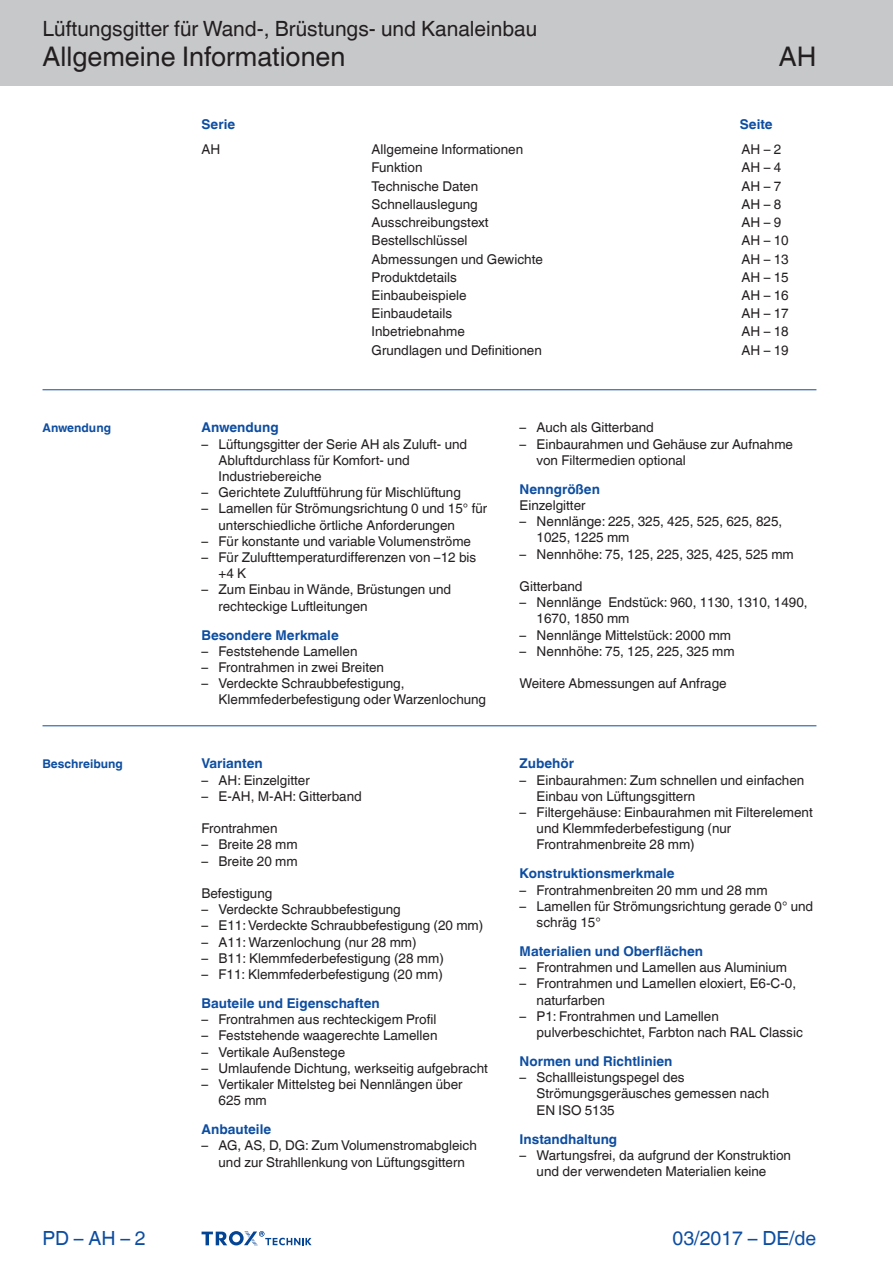
<style>
.page{position:relative;width:893px;height:1263px;background:#fff}
.page>*{position:absolute;margin:0;border:0;box-sizing:border-box;transform-origin:0 0}
.Navigation_2{font:27px "TROX Helvetica";color:#231f20}
.Navigation_3{font:27px "TROX Helvetica";color:#231f20}
.Navigation_1{font:21px "TROX Helvetica";color:#231f20}
.date{font:19.5px "TROX Helvetica";color:#0d4da1}
.pagina_li-re{font:19.5px "TROX Helvetica";color:#0d4da1}
.descr_txt_section_li{font:13.5px/16.2px "TROX Helvetica";color:#231f20}
.Standard_oben_links{font:13.5px "TROX Helvetica";color:#231f20}
.descr_txt_section_ti{font:700 13.5px "TROX Helvetica";color:#0d4da1}
.descr_txt_section_pa{font:13.5px "TROX Helvetica";color:#231f20}
.Standard_oben_links-2{font:700 13.5px "TROX Helvetica";color:#0d4da1}
.marg_title_blue{font:700 12px "TROX Helvetica";color:#0d4da1}
</style>
<div class="page">
<div style="left:0;top:0;width:893px;height:85px;background:#c7c8ca"></div>
<hr style="left:43px;top:389px;width:773px;height:1px;background:#0d4da1">
<hr style="left:43px;top:725px;width:773px;height:1px;background:#0d4da1">
<svg style="left:202px;top:1231px;width:110px;height:15px"></svg>
<p class="Navigation_1" style="left:43px;top:17px;width:496px">Lüftungsgitter für Wand-, Brüstungs- und Kanaleinbau</p>
<p class="Navigation_2" style="left:43px;top:41px;width:304px">Allgemeine Informationen</p>
<p class="Navigation_3" style="left:779px;top:41px;width:39px">AH</p>
<p class="Standard_oben_links-2" style="left:202px;top:116px;width:35px">Serie</p>
<p class="Standard_oben_links" style="left:202px;top:142px;width:20px">AH</p>
<p class="Standard_oben_links" style="left:372px;top:142px;width:153px">Allgemeine Informationen</p>
<p class="Standard_oben_links" style="left:742px;top:142px;width:41px">AH – 2</p>
<p class="Standard_oben_links" style="left:372px;top:160px;width:52px">Funktion</p>
<p class="Standard_oben_links" style="left:742px;top:160px;width:41px">AH – 4</p>
<p class="Standard_oben_links" style="left:372px;top:178px;width:108px">Technische Daten</p>
<p class="Standard_oben_links" style="left:742px;top:178px;width:41px">AH – 7</p>
<p class="Standard_oben_links" style="left:372px;top:196px;width:108px">Schnellauslegung</p>
<p class="Standard_oben_links" style="left:742px;top:196px;width:41px">AH – 8</p>
<p class="Standard_oben_links" style="left:372px;top:215px;width:118px">Ausschreibungstext</p>
<p class="Standard_oben_links" style="left:742px;top:215px;width:41px">AH – 9</p>
<p class="Standard_oben_links" style="left:372px;top:233px;width:97px">Bestellschlüssel</p>
<p class="Standard_oben_links" style="left:742px;top:233px;width:49px">AH – 10</p>
<p class="Standard_oben_links" style="left:372px;top:251px;width:173px">Abmessungen und Gewichte</p>
<p class="Standard_oben_links" style="left:742px;top:251px;width:49px">AH – 13</p>
<p class="Standard_oben_links" style="left:372px;top:269px;width:87px">Produktdetails</p>
<p class="Standard_oben_links" style="left:742px;top:269px;width:49px">AH – 15</p>
<p class="Standard_oben_links" style="left:372px;top:287px;width:96px">Einbaubeispiele</p>
<p class="Standard_oben_links" style="left:742px;top:287px;width:49px">AH – 16</p>
<p class="Standard_oben_links" style="left:372px;top:306px;width:82px">Einbaudetails</p>
<p class="Standard_oben_links" style="left:742px;top:306px;width:49px">AH – 17</p>
<p class="Standard_oben_links" style="left:372px;top:324px;width:95px">Inbetriebnahme</p>
<p class="Standard_oben_links" style="left:742px;top:324px;width:49px">AH – 18</p>
<p class="Standard_oben_links" style="left:372px;top:342px;width:172px">Grundlagen und Definitionen</p>
<p class="Standard_oben_links" style="left:742px;top:342px;width:49px">AH – 19</p>
<p class="Standard_oben_links-2" style="left:740px;top:116px;width:34px">Seite</p>
<p class="marg_title_blue" style="left:43px;top:421px;width:70px">Anwendung</p>
<p class="descr_txt_section_ti" style="left:202px;top:420px;width:79px">Anwendung</p>
<p class="descr_txt_section_li" style="left:219px;top:436px;width:250px;text-indent:-17px">– Lüftungsgitter der Serie AH als Zuluft- und<br>Abluftdurchlass für Komfort- und<br>Industriebereiche</p>
<p class="descr_txt_section_li" style="left:202px;top:484px;width:261px">– Gerichtete Zuluftführung für Mischlüftung</p>
<p class="descr_txt_section_li" style="left:219px;top:501px;width:270px;text-indent:-17px">– Lamellen für Strömungsrichtung 0 und 15° für unterschiedliche örtliche Anforderungen</p>
<p class="descr_txt_section_li" style="left:202px;top:533px;width:271px">– Für konstante und variable Volumenströme</p>
<p class="descr_txt_section_li" style="left:219px;top:549px;width:259px;text-indent:-17px">– Für Zulufttemperaturdifferenzen von –12 bis +4 K</p>
<p class="descr_txt_section_li" style="left:219px;top:582px;width:234px;text-indent:-17px">– Zum Einbau in Wände, Brüstungen und rechteckige Luftleitungen</p>
<p class="descr_txt_section_ti" style="left:202px;top:627px;width:139px">Besondere Merkmale</p>
<p class="descr_txt_section_li" style="left:202px;top:643px;width:157px">– Feststehende Lamellen</p>
<p class="descr_txt_section_li" style="left:202px;top:659px;width:184px">– Frontrahmen in zwei Breiten</p>
<p class="descr_txt_section_li" style="left:219px;top:675px;width:269px;text-indent:-17px">– Verdeckte Schraubbefestigung,<br>Klemmfederbefestigung oder Warzenlochung</p>
<p class="descr_txt_section_li" style="left:520px;top:420px;width:136px">– Auch als Gitterband</p>
<p class="descr_txt_section_li" style="left:537px;top:436px;width:258px;text-indent:-17px">– Einbaurahmen und Gehäuse zur Aufnahme von Filtermedien optional</p>
<p class="descr_txt_section_ti" style="left:520px;top:481px;width:82px">Nenngrößen</p>
<p class="descr_txt_section_pa" style="left:520px;top:497px;width:67px">Einzelgitter</p>
<p class="descr_txt_section_li" style="left:537px;top:513px;width:247px;text-indent:-17px">– Nennlänge: 225, 325, 425, 525, 625, 825,<br>1025, 1225 mm</p>
<p class="descr_txt_section_li" style="left:520px;top:546px;width:276px">– Nennhöhe: 75, 125, 225, 325, 425, 525 mm</p>
<p class="descr_txt_section_pa" style="left:520px;top:578px;width:64px">Gitterband</p>
<p class="descr_txt_section_li" style="left:537px;top:594px;width:273px;text-indent:-17px">– Nennlänge Endstück: 960, 1130, 1310, 1490,<br>1670, 1850 mm</p>
<p class="descr_txt_section_li" style="left:520px;top:627px;width:213px">– Nennlänge Mittelstück: 2000 mm</p>
<p class="descr_txt_section_li" style="left:520px;top:643px;width:216px">– Nennhöhe: 75, 125, 225, 325 mm</p>
<p class="descr_txt_section_pa" style="left:520px;top:676px;width:209px">Weitere Abmessungen auf Anfrage</p>
<p class="marg_title_blue" style="left:43px;top:757px;width:82px">Beschreibung</p>
<p class="descr_txt_section_ti" style="left:202px;top:756px;width:63px">Varianten</p>
<p class="descr_txt_section_li" style="left:202px;top:772px;width:110px">– AH: Einzelgitter</p>
<p class="descr_txt_section_li" style="left:202px;top:788px;width:162px">– E-AH, M-AH: Gitterband</p>
<p class="descr_txt_section_pa" style="left:202px;top:821px;width:78px">Frontrahmen</p>
<p class="descr_txt_section_li" style="left:202px;top:837px;width:98px">– Breite 28 mm</p>
<p class="descr_txt_section_li" style="left:202px;top:853px;width:98px">– Breite 20 mm</p>
<p class="descr_txt_section_pa" style="left:202px;top:885px;width:72px">Befestigung</p>
<p class="descr_txt_section_li" style="left:202px;top:901px;width:201px">– Verdeckte Schraubbefestigung</p>
<p class="descr_txt_section_li" style="left:202px;top:918px;width:283px">– E11: Verdeckte Schraubbefestigung (20 mm)</p>
<p class="descr_txt_section_li" style="left:202px;top:934px;width:217px">– A11: Warzenlochung (nur 28 mm)</p>
<p class="descr_txt_section_li" style="left:202px;top:950px;width:244px">– B11: Klemmfederbefestigung (28 mm)</p>
<p class="descr_txt_section_li" style="left:202px;top:966px;width:243px">– F11: Klemmfederbefestigung (20 mm)</p>
<p class="descr_txt_section_ti" style="left:202px;top:995px;width:180px">Bauteile und Eigenschaften</p>
<p class="descr_txt_section_li" style="left:202px;top:1011px;width:236px">– Frontrahmen aus rechteckigem Profil</p>
<p class="descr_txt_section_li" style="left:202px;top:1028px;width:237px">– Feststehende waagerechte Lamellen</p>
<p class="descr_txt_section_li" style="left:202px;top:1044px;width:145px">– Vertikale Außenstege</p>
<p class="descr_txt_section_li" style="left:202px;top:1060px;width:288px">– Umlaufende Dichtung, werkseitig aufgebracht</p>
<p class="descr_txt_section_li" style="left:219px;top:1076px;width:246px;text-indent:-17px">– Vertikaler Mittelsteg bei Nennlängen über<br>625 mm</p>
<p class="descr_txt_section_ti" style="left:202px;top:1122px;width:71px">Anbauteile</p>
<p class="descr_txt_section_li" style="left:202px;top:1138px;width:277px;text-align:center">– AG, AS, D, DG: Zum Volumenstromabgleich und zur Strahllenkung von Lüftungsgittern</p>
<p class="descr_txt_section_ti" style="left:520px;top:756px;width:56px">Zubehör</p>
<p class="descr_txt_section_li" style="left:537px;top:772px;width:269px;text-indent:-17px">– Einbaurahmen: Zum schnellen und einfachen<br>Einbau von Lüftungsgittern</p>
<p class="descr_txt_section_li" style="left:537px;top:804px;width:278px;text-indent:-17px">– Filtergehäuse: Einbaurahmen mit Filterelement und Klemmfederbefestigung (nur<br>Frontrahmenbreite 28 mm)</p>
<p class="descr_txt_section_ti" style="left:520px;top:866px;width:157px">Konstruktionsmerkmale</p>
<p class="descr_txt_section_li" style="left:520px;top:882px;width:249px">– Frontrahmenbreiten 20 mm und 28 mm</p>
<p class="descr_txt_section_li" style="left:537px;top:898px;width:278px;text-indent:-17px">– Lamellen für Strömungsrichtung gerade 0° und schräg 15°</p>
<p class="descr_txt_section_ti" style="left:520px;top:943px;width:185px">Materialien und Oberflächen</p>
<p class="descr_txt_section_li" style="left:520px;top:959px;width:269px">– Frontrahmen und Lamellen aus Aluminium</p>
<p class="descr_txt_section_li" style="left:537px;top:976px;width:261px;text-indent:-17px">– Frontrahmen und Lamellen eloxiert, E6-C-0, naturfarben</p>
<p class="descr_txt_section_li" style="left:537px;top:1008px;width:268px;text-indent:-17px">– P1: Frontrahmen und Lamellen pulverbeschichtet, Farbton nach RAL Classic</p>
<p class="descr_txt_section_ti" style="left:520px;top:1053px;width:154px">Normen und Richtlinien</p>
<p class="descr_txt_section_li" style="left:537px;top:1069px;width:234px;text-indent:-17px">– Schallleistungspegel des<br>Strömungsgeräusches gemessen nach<br>EN ISO 5135</p>
<p class="descr_txt_section_ti" style="left:520px;top:1131px;width:99px">Instandhaltung</p>
<p class="descr_txt_section_li" style="left:520px;top:1147px;width:273px;text-align:center">– Wartungsfrei, da aufgrund der Konstruktion und der verwendeten Materialien keine</p>
<p class="pagina_li-re" style="left:43px;top:1227px;width:105px">PD – AH – 2</p>
<p class="date" style="left:673px;top:1227px;width:145px">03/2017 – DE/de</p>
</div>
